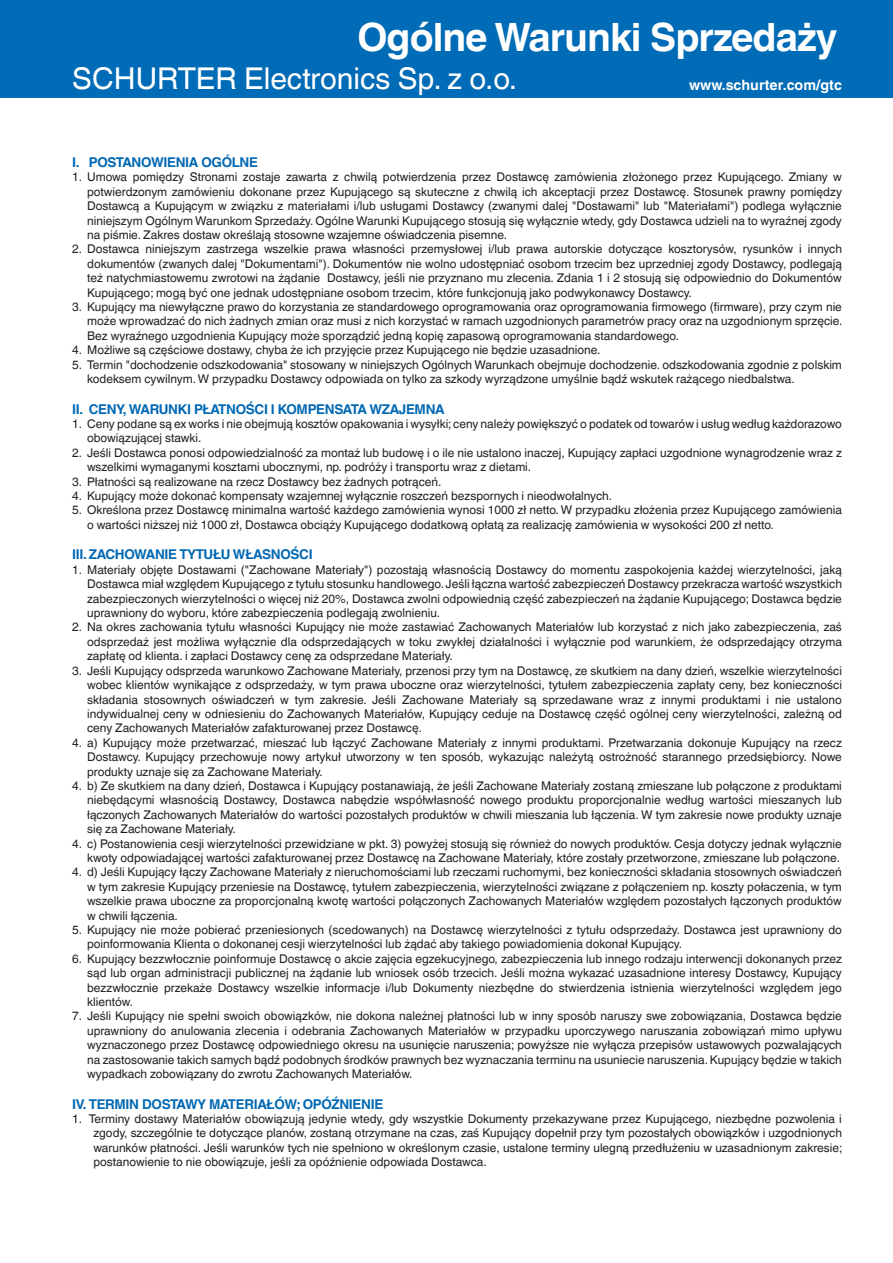
<style>
.page{position:relative;width:893px;height:1263px;background:#fff}
.page>*{position:absolute;margin:0;border:0;box-sizing:border-box;transform-origin:0 0}
.t1{font:700 39px "Helvetica World";letter-spacing:-.025em;color:#fff}
.t2{font:30px "Helvetica World";color:#fff}
.t3{font:700 14.25px "Helvetica World";color:#fff}
.t4{font:700 13.5px "Helvetica World";letter-spacing:-.025em;color:#0168b3}
.t5{font:12px/14.4px "Helvetica World";color:#231f20;text-align:justify}
</style>
<div class="page">
<div style="left:0;top:0;width:893px;height:98px;background:#006bb6"></div>
<h1 class="t1" style="left:357px;top:15px;width:482px">Ogólne Warunki Sprzedaży</h1>
<h2 class="t2" style="left:72px;top:61px;width:446px">SCHURTER Electronics Sp. z o.o.</h2>
<p class="t3" style="left:689px;top:77px;width:154px">www.schurter.com/gtc</p>
<p class="t4" style="left:72px;top:154px;width:187px">I. POSTANOWIENIA OGÓLNE</p>
<p class="t5" style="left:87px;top:170px;width:756px;text-indent:-15px">1. Umowa pomiędzy Stronami zostaje zawarta z chwilą potwierdzenia przez Dostawcę zamówienia złożonego przez Kupującego. Zmiany w potwierdzonym zamówieniu dokonane przez Kupującego są skuteczne z chwilą ich akceptacji przez Dostawcę. Stosunek prawny pomiędzy Dostawcą a Kupującym w związku z materiałami i/lub usługami Dostawcy (zwanymi dalej "Dostawami" lub "Materiałami") podlega wyłącznie niniejszym Ogólnym Warunkom Sprzedaży. Ogólne Warunki Kupującego stosują się wyłącznie wtedy, gdy Dostawca udzieli na to wyraźnej zgody na piśmie. Zakres dostaw określają stosowne wzajemne oświadczenia pisemne.</p>
<p class="t5" style="left:87px;top:242px;width:756px;text-indent:-15px">2. Dostawca niniejszym zastrzega wszelkie prawa własności przemysłowej i/lub prawa autorskie dotyczące kosztorysów, rysunków i innych dokumentów (zwanych dalej "Dokumentami"). Dokumentów nie wolno udostępniać osobom trzecim bez uprzedniej zgody Dostawcy, podlegają też natychmiastowemu zwrotowi na żądanie Dostawcy, jeśli nie przyznano mu zlecenia. Zdania 1 i 2 stosują się odpowiednio do Dokumentów Kupującego; mogą być one jednak udostępniane osobom trzecim, które funkcjonują jako podwykonawcy Dostawcy.</p>
<p class="t5" style="left:87px;top:300px;width:757px;text-indent:-15px">3. Kupujący ma niewyłączne prawo do korzystania ze standardowego oprogramowania oraz oprogramowania firmowego (firmware), przy czym nie może wprowadzać do nich żadnych zmian oraz musi z nich korzystać w ramach uzgodnionych parametrów pracy oraz na uzgodnionym sprzęcie.<br>Bez wyraźnego uzgodnienia Kupujący może sporządzić jedną kopię zapasową oprogramowania standardowego.</p>
<p class="t5" style="left:72px;top:343px;width:530px">4. Możliwe są częściowe dostawy, chyba że ich przyjęcie przez Kupującego nie będzie uzasadnione.</p>
<p class="t5" style="left:87px;top:357px;width:756px;text-indent:-15px">5. Termin "dochodzenie odszkodowania" stosowany w niniejszych Ogólnych Warunkach obejmuje dochodzenie. odszkodowania zgodnie z polskim kodeksem cywilnym.W przypadku Dostawcy odpowiada on tylko za szkody wyrządzone umyślnie bądź wskutek rażącego niedbalstwa.</p>
<p class="t4" style="left:72px;top:401px;width:374px">II. CENY, WARUNKI PŁATNOŚCI I KOMPENSATA WZAJEMNA</p>
<p class="t5" style="left:87px;top:417px;width:756px;text-indent:-15px">1. Ceny podane są ex works i nie obejmują kosztów opakowania i wysyłki; ceny należy powiększyć o podatek od towarów i usług według każdorazowo obowiązującej stawki.</p>
<p class="t5" style="left:87px;top:445px;width:756px;text-indent:-15px">2. Jeśli Dostawca ponosi odpowiedzialność za montaż lub budowę i o ile nie ustalono inaczej, Kupujący zapłaci uzgodnione wynagrodzenie wraz z wszelkimi wymaganymi kosztami ubocznymi, np. podróży i transportu wraz z dietami.</p>
<p class="t5" style="left:72px;top:474px;width:371px">3. Płatności są realizowane na rzecz Dostawcy bez żadnych potrąceń.</p>
<p class="t5" style="left:72px;top:489px;width:541px">4. Kupujący może dokonać kompensaty wzajemnej wyłącznie roszczeń bezspornych i nieodwołalnych.</p>
<p class="t5" style="left:87px;top:503px;width:756px;text-indent:-15px">5. Określona przez Dostawcę minimalna wartość każdego zamówienia wynosi 1000 zł netto. W przypadku złożenia przez Kupującego zamówienia o wartości niższej niż 1000 zł, Dostawca obciąży Kupującego dodatkową opłatą za realizację zamówienia w wysokości 200 zł netto.</p>
<p class="t4" style="left:72px;top:547px;width:242px">III. ZACHOWANIE TYTUŁU WŁASNOŚCI</p>
<p class="t5" style="left:87px;top:562px;width:756px;text-indent:-15px">1. Materiały objęte Dostawami ("Zachowane Materiały") pozostają własnością Dostawcy do momentu zaspokojenia każdej wierzytelności, jaką Dostawca miał względem Kupującego z tytułu stosunku handlowego. Jeśli łączna wartość zabezpieczeń Dostawcy przekracza wartość wszystkich zabezpieczonych wierzytelności o więcej niż 20%, Dostawca zwolni odpowiednią część zabezpieczeń na żądanie Kupującego; Dostawca będzie uprawniony do wyboru, które zabezpieczenia podlegają zwolnieniu.</p>
<p class="t5" style="left:87px;top:620px;width:756px;text-indent:-15px">2. Na okres zachowania tytułu własności Kupujący nie może zastawiać Zachowanych Materiałów lub korzystać z nich jako zabezpieczenia, zaś odsprzedaż jest możliwa wyłącznie dla odsprzedających w toku zwykłej działalności i wyłącznie pod warunkiem, że odsprzedający otrzyma zapłatę od klienta. i zapłaci Dostawcy cenę za odsprzedane Materiały.</p>
<p class="t5" style="left:87px;top:663px;width:756px;text-indent:-15px">3. Jeśli Kupujący odsprzeda warunkowo Zachowane Materiały, przenosi przy tym na Dostawcę, ze skutkiem na dany dzień, wszelkie wierzytelności wobec klientów wynikające z odsprzedaży, w tym prawa uboczne oraz wierzytelności, tytułem zabezpieczenia zapłaty ceny, bez konieczności składania stosownych oświadczeń w tym zakresie. Jeśli Zachowane Materiały są sprzedawane wraz z innymi produktami i nie ustalono indywidualnej ceny w odniesieniu do Zachowanych Materiałów, Kupujący ceduje na Dostawcę część ogólnej ceny wierzytelności, zależną od ceny Zachowanych Materiałów zafakturowanej przez Dostawcę.</p>
<p class="t5" style="left:87px;top:735px;width:756px;text-indent:-15px">4. a) Kupujący może przetwarzać, mieszać lub łączyć Zachowane Materiały z innymi produktami. Przetwarzania dokonuje Kupujący na rzecz Dostawcy. Kupujący przechowuje nowy artykuł utworzony w ten sposób, wykazując należytą ostrożność starannego przedsiębiorcy. Nowe produkty uznaje się za Zachowane Materiały.</p>
<p class="t5" style="left:87px;top:778px;width:756px;text-indent:-15px">4. b) Ze skutkiem na dany dzień, Dostawca i Kupujący postanawiają, że jeśli Zachowane Materiały zostaną zmieszane lub połączone z produktami niebędącymi własnością Dostawcy, Dostawca nabędzie współwłasność nowego produktu proporcjonalnie według wartości mieszanych lub łączonych Zachowanych Materiałów do wartości pozostałych produktów w chwili mieszania lub łączenia. W tym zakresie nowe produkty uznaje się za Zachowane Materiały.</p>
<p class="t5" style="left:72px;top:836px;width:771px;text-align:right">4. c) Postanowienia cesji wierzytelności przewidziane w pkt. 3) powyżej stosują się również do nowych produktów. Cesja dotyczy jednak wyłącznie kwoty odpowiadającej wartości zafakturowanej przez Dostawcę na Zachowane Materiały, które zostały przetworzone, zmieszane lub połączone.</p>
<p class="t5" style="left:87px;top:865px;width:756px;text-indent:-15px">4. d) Jeśli Kupujący łączy Zachowane Materiały z nieruchomościami lub rzeczami ruchomymi, bez konieczności składania stosownych oświadczeń w tym zakresie Kupujący przeniesie na Dostawcę, tytułem zabezpieczenia, wierzytelności związane z połączeniem np. koszty połaczenia, w tym wszelkie prawa uboczne za proporcjonalną kwotę wartości połączonych Zachowanych Materiałów względem pozostałych łączonych produktów w chwili łączenia.</p>
<p class="t5" style="left:87px;top:922px;width:756px;text-indent:-15px">5. Kupujący nie może pobierać przeniesionych (scedowanych) na Dostawcę wierzytelności z tytułu odsprzedaży. Dostawca jest uprawniony do poinformowania Klienta o dokonanej cesji wierzytelności lub żądać aby takiego powiadomienia dokonał Kupujący.</p>
<p class="t5" style="left:87px;top:951px;width:756px;text-indent:-15px">6. Kupujący bezzwłocznie poinformuje Dostawcę o akcie zajęcia egzekucyjnego, zabezpieczenia lub innego rodzaju interwencji dokonanych przez sąd lub organ administracji publicznej na żądanie lub wniosek osób trzecich. Jeśli można wykazać uzasadnione interesy Dostawcy, Kupujący bezzwłocznie przekaże Dostawcy wszelkie informacje i/lub Dokumenty niezbędne do stwierdzenia istnienia wierzytelności względem jego klientów.</p>
<p class="t5" style="left:87px;top:1009px;width:756px;text-indent:-15px">7. Jeśli Kupujący nie spełni swoich obowiązków, nie dokona należnej płatności lub w inny sposób naruszy swe zobowiązania, Dostawca będzie uprawniony do anulowania zlecenia i odebrania Zachowanych Materiałów w przypadku uporczywego naruszania zobowiązań mimo upływu wyznaczonego przez Dostawcę odpowiedniego okresu na usunięcie naruszenia; powyższe nie wyłącza przepisów ustawowych pozwalających na zastosowanie takich samych bądź podobnych środków prawnych bez wyznaczania terminu na usuniecie naruszenia.Kupujący będzie w takich wypadkach zobowiązany do zwrotu Zachowanych Materiałów.</p>
<p class="t4" style="left:72px;top:1096px;width:312px">IV. TERMIN DOSTAWY MATERIAŁÓW; OPÓŹNIENIE</p>
<p class="t5" style="left:93px;top:1111px;width:750px;text-indent:-21px">1. Terminy dostawy Materiałów obowiązują jedynie wtedy, gdy wszystkie Dokumenty przekazywane przez Kupującego, niezbędne pozwolenia i zgody, szczególnie te dotyczące planów, zostaną otrzymane na czas, zaś Kupujący dopełnił przy tym pozostałych obowiązków i uzgodnionych warunków płatności. Jeśli warunków tych nie spełniono w określonym czasie, ustalone terminy ulegną przedłużeniu w uzasadnionym zakresie; postanowienie to nie obowiązuje, jeśli za opóźnienie odpowiada Dostawca.</p>
</div>
